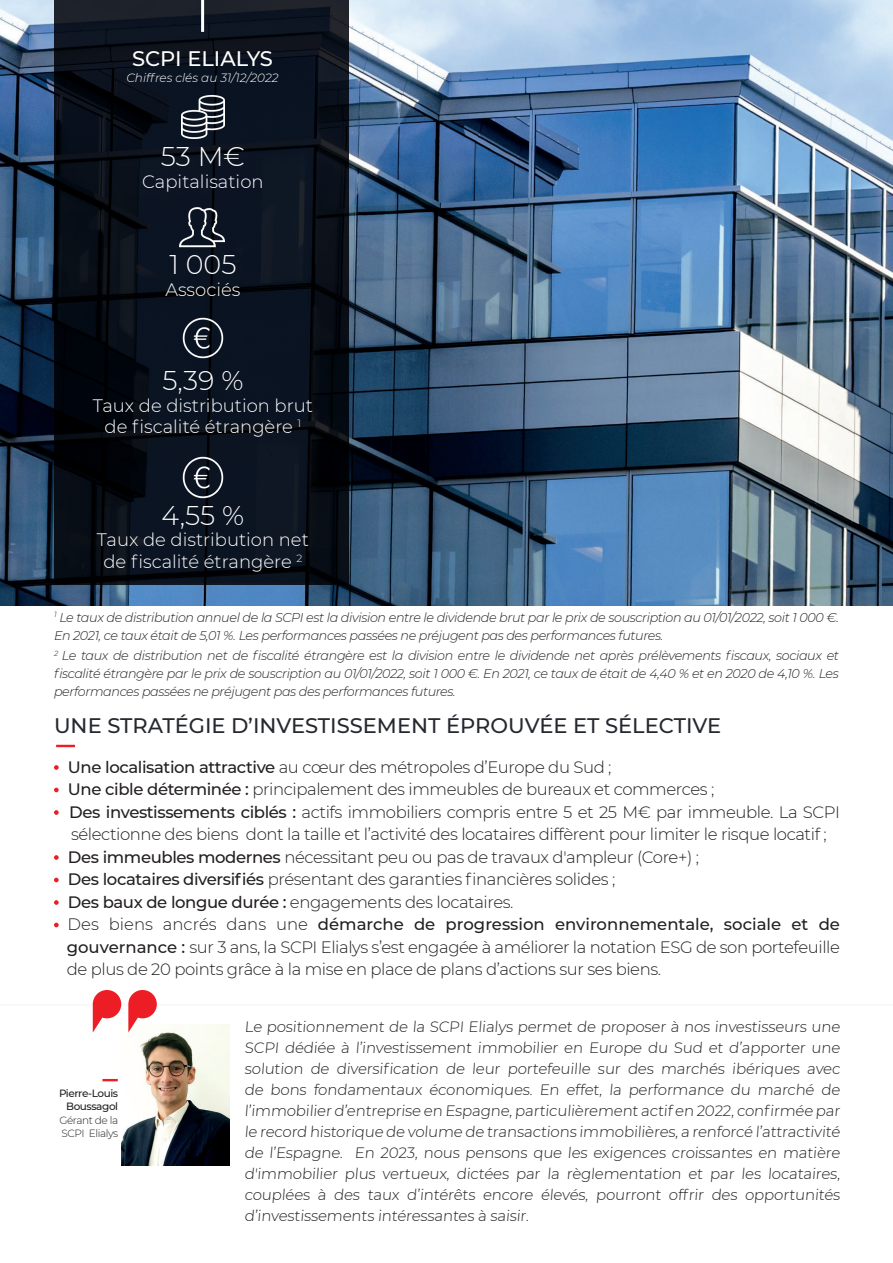
<style>
.page{position:relative;width:893px;height:1263px;background:#fff}
.page>*{position:absolute;margin:0;border:0;box-sizing:border-box;transform-origin:0 0}
.t1{font:300 27px "Montserrat";color:#fff}
.t2{font:500 21px "Montserrat";color:#26282f}
.t3{font:500 21px "Montserrat";color:#fff}
.t4{font:300 18px/21.6px "Montserrat";color:#fff;text-align:center}
.t5{font:300 16.5px/22.5px "Montserrat";letter-spacing:-.025em;color:#231f20}
.t6{font:300 15px/21px "Montserrat";letter-spacing:-.02em;color:#231f20;text-align:justify}
.t7{font:italic 300 12.75px/18px "Montserrat";letter-spacing:-.03em;color:#231f20}
.t8{font:italic 300 12px "Montserrat";color:#fff}
.t9{font:500 10.5px/13.5px "Montserrat";letter-spacing:-.04em;color:#231f20;text-align:right}
.t10{font:300 10.5px/13.5px "Montserrat";letter-spacing:-.04em;color:#231f20}
.s1{font-weight:500}
</style>
<div class="page">
<img style="left:0;top:0;width:893px;height:606px">
<svg style="left:54px;top:765px;width:5px;height:5px"></svg>
<svg style="left:54px;top:788px;width:5px;height:4px"></svg>
<svg style="left:54px;top:810px;width:5px;height:5px"></svg>
<svg style="left:54px;top:855px;width:5px;height:5px"></svg>
<svg style="left:54px;top:878px;width:5px;height:4px"></svg>
<svg style="left:54px;top:900px;width:5px;height:5px"></svg>
<svg style="left:54px;top:923px;width:5px;height:4px"></svg>
<svg style="left:54px;top:0;width:294px;height:583px;background:#09101a"></svg>
<hr style="left:201px;top:0;width:3px;height:32px;background:#fff">
<img style="left:182px;top:96px;width:42px;height:43px">
<img style="left:179px;top:204px;width:46px;height:45px">
<img style="left:181px;top:316px;width:44px;height:44px">
<img style="left:181px;top:456px;width:44px;height:44px">
<svg style="left:56px;top:745px;width:19px;height:2px"></svg>
<svg style="left:102px;top:1079px;width:16px;height:2px"></svg>
<img style="left:122px;top:1024px;width:107px;height:141px">
<svg style="left:93px;top:990px;width:64px;height:42px"></svg>
<p class="t3" style="left:132px;top:44px;width:143px">SCPI ELIALYS</p>
<p class="t8" style="left:126px;top:70px;width:154px">Chiffres clés au 31/12/2022</p>
<h1 class="t1" style="left:161px;top:138px;width:86px">53 M€</h1>
<p class="t4" style="left:142px;top:170px;width:123px">Capitalisation</p>
<h1 class="t1" style="left:169px;top:246px;width:69px">1 005</h1>
<p class="t4" style="left:165px;top:278px;width:77px">Associés</p>
<h1 class="t1" style="left:162px;top:362px;width:83px">5,39 %</h1>
<p class="t4" style="left:93px;top:394px;width:222px">Taux de distribution brut de fiscalité étrangère <sup>1</sup></p>
<h1 class="t1" style="left:162px;top:497px;width:84px">4,55 %</h1>
<p class="t4" style="left:97px;top:528px;width:213px">Taux de distribution net de fiscalité étrangère <sup>2</sup></p>
<p class="t7" style="left:54px;top:608px;width:786px"><sup>1</sup> Le taux de distribution annuel de la SCPI est la division entre le dividende brut par le prix de souscription au 01/01/2022, soit 1 000 €.<br>En 2021, ce taux était de 5,01 %. Les performances passées ne préjugent pas des performances futures.</p>
<p class="t7" style="left:54px;top:646px;width:786px;text-align:justify"><sup>2</sup> Le taux de distribution net de fiscalité étrangère est la division entre le dividende net après prélèvements fiscaux, sociaux et fiscalité étrangère par le prix de souscription au 01/01/2022, soit 1 000 €. En 2021, ce taux de était de 4,40 % et en 2020 de 4,10 %. Les performances passées ne préjugent pas des performances futures.</p>
<p class="t2" style="left:54px;top:710px;width:669px">UNE STRATÉGIE D’INVESTISSEMENT ÉPROUVÉE ET SÉLECTIVE</p>
<p class="t5" style="left:67px;top:755px;width:775px"><span class="s1">Une localisation attractive</span> au cœur des métropoles d’Europe du Sud ;<br><span class="s1">Une cible déterminée :</span> principalement des immeubles de bureaux et commerces ;<br><span class="s1">Des investissements ciblés :</span> actifs immobiliers compris entre 5 et 25 M€ par immeuble. La SCPI sélectionne des biens dont la taille et l’activité des locataires diffèrent pour limiter le risque locatif ; <span class="s1">Des immeubles modernes</span> nécessitant peu ou pas de travaux d'ampleur (Core+) ;<br><span class="s1">Des locataires diversifiés</span> présentant des garanties financières solides ;<br><span class="s1">Des baux de longue durée :</span> engagements des locataires.<br>Des biens ancrés dans une <span class="s1">démarche de progression environnementale, sociale et de gouvernance :</span> sur 3 ans, la SCPI Elialys s’est engagée à améliorer la notation ESG de son portefeuille de plus de 20 points grâce à la mise en place de plans d’actions sur ses biens.</p>
<p class="t9" style="left:59px;top:1086px;width:61px">Pierre-Louis<br>Boussagol</p>
<p class="t10" style="left:59px;top:1113px;width:60px">Gérant de la<br>SCPI Elialys</p>
<p class="t6" style="left:244px;top:1016px;width:599px">Le positionnement de la SCPI Elialys permet de proposer à nos investisseurs une SCPI dédiée à l’investissement immobilier en Europe du Sud et d’apporter une solution de diversification de leur portefeuille sur des marchés ibériques avec de bons fondamentaux économiques. En effet, la performance du marché de l’immobilier d’entreprise en Espagne, particulièrement actif en 2022, confirmée par le record historique de volume de transactions immobilières, a renforcé l’attractivité de l’Espagne. En 2023, nous pensons que les exigences croissantes en matière d'immobilier plus vertueux, dictées par la règlementation et par les locataires, couplées à des taux d’intérêts encore élevés, pourront offrir des opportunités d’investissements intéressantes à saisir.</p>
</div>
